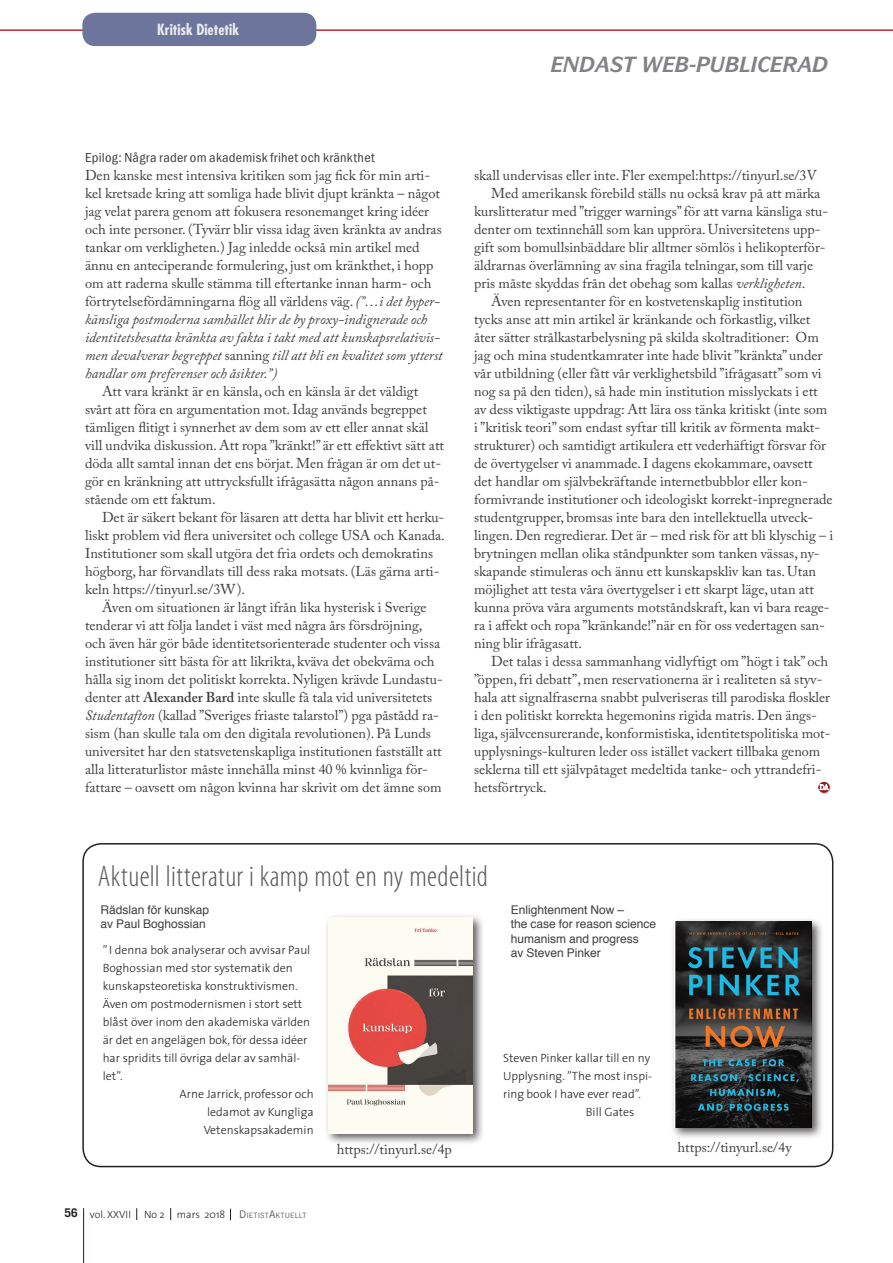
<style>
.page{position:relative;width:893px;height:1263px;background:#fff}
.page>*{position:absolute;margin:0;border:0;box-sizing:border-box;transform-origin:0 0}
.t1{font:300 condensed 30px "Myriad Pro";letter-spacing:.01em;color:#57585a}
.t2{font:700 condensed 15px "Futura Std";color:#e9eaeb}
.t3{font:14.25px/18px "Adobe Caslon Pro";color:#3e3e3f}
.t4{font:13.5px "Franklin Gothic Cond";letter-spacing:.02em;color:#3e3e3f;scale:1.05 1}
.t5{font:300 12px "The Sans";color:#231f20}
.t6{font:12px/14.4px "Helvetica";color:#3e3e3f}
.t7{font:300 10.5px "The Sans";color:#231f20}
.t8{font:7.35px "Trade Gothic";letter-spacing:.015em;color:#57585a}
.s1{font-style:italic}
.s2{font-weight:600}
.s3{font-family:"Trade Gothic";font-weight:700;font-size:12px}
.s4{font-size:10.5px}
</style>
<div class="page">
<div style="left:82px;top:843px;width:751px;height:324px;border:2px solid #231f20;border-radius:18px"></div>
<hr style="left:0;top:29px;width:893px;height:2px;background:#b7282e">
<div style="left:82px;top:13px;width:234px;height:33px;background:#6e759d;border-radius:13px"></div>
<div style="left:324px;top:913px;width:160px;height:233px;background:#231f20;opacity:.75"></div>
<img style="left:328px;top:917px;width:144px;height:216px">
<div style="left:671px;top:917px;width:153px;height:222px;background:#231f20;opacity:.75"></div>
<img style="left:675px;top:921px;width:137px;height:206px">
<div style="left:818px;top:782px;width:13px;height:12px;background:#231f20;opacity:.27"></div>
<div style="left:818px;top:782px;width:12px;height:11px;border:1px solid #961a1d;border-radius:50%"></div>
<svg style="left:819px;top:784px;width:10px;height:6px"></svg>
<hr style="left:83px;top:1208px;width:1px;height:55px;background:#231f20">
<svg style="left:170px;top:1208px;width:1px;height:12px"></svg>
<svg style="left:136px;top:1208px;width:1px;height:12px"></svg>
<p class="t2" style="left:157px;top:20px;width:83px">Kritisk Dietetik</p>
<p class="t4" style="left:85px;top:150px;width:277px">Epilog: Några rader om akademisk frihet och kränkthet</p>
<p class="t3" style="left:85px;top:166px;width:359px">Den kanske mest intensiva kritiken som jag fick för min arti&shy;kel kretsade kring att somliga hade blivit djupt kränkta – något jag velat parera genom att fokusera resonemanget kring idéer och inte personer. (Tyvärr blir vissa idag även kränkta av andras tankar om verkligheten.) Jag inledde också min artikel med ännu en anteciperande formulering, just om kränkthet, i hopp om att raderna skulle stämma till eftertanke innan harm- och förtrytelsefördämningarna flög all världens väg. <span class="s1">(”…i det hyper&shy;känsliga postmoderna samhället blir de by proxy-indignerade och identitetsbesatta kränkta av fakta i takt med att kunskapsrelativis&shy;men devalverar begreppet</span> sanning <span class="s1">till att bli en kvalitet som ytterst handlar om preferenser och åsikter.”)</span></p>
<p class="t3" style="left:85px;top:382px;width:361px;text-indent:17px">Att vara kränkt är en känsla, och en känsla är det väldigt svårt att föra en argumentation mot. Idag används begreppet tämligen flitigt i synnerhet av dem som av ett eller annat skäl vill undvika diskussion. Att ropa ”kränkt!” är ett effektivt sätt att döda allt samtal innan det ens börjat. Men frågan är om det ut&shy;gör en kränkning att uttrycksfullt ifrågasätta någon annans på&shy;stående om ett faktum.</p>
<p class="t3" style="left:85px;top:508px;width:361px;text-indent:17px">Det är säkert bekant för läsaren att detta har blivit ett herku&shy;liskt problem vid flera universitet och college USA och Kanada.<br>Institutioner som skall utgöra det fria ordets och demokratins högborg, har förvandlats till dess raka motsats. (Läs gärna arti&shy;keln https://tinyurl.se/3W).</p>
<p class="t3" style="left:85px;top:598px;width:359px;text-indent:17px">Även om situationen är långt ifrån lika hysterisk i Sverige tenderar vi att följa landet i väst med några års försdröjning, och även här gör både identitetsorienterade studenter och vissa institutioner sitt bästa för att likrikta, kväva det obekväma och hålla sig inom det politiskt korrekta. Nyligen krävde Lundastu&shy;denter att <span class="s2">Alexander Bard</span> inte skulle få tala vid universitetets <span class="s1">Studentafton</span> (kallad ”Sveriges friaste talarstol”) pga påstådd ra&shy;sism (han skulle tala om den digitala revolutionen). På Lunds universitet har den statsvetenskapliga institutionen fastställt att alla litteraturlistor måste innehålla minst 40 % kvinnliga för&shy;fattare – oavsett om någon kvinna har skrivit om det ämne som</p>
<p class="t3" style="left:474px;top:166px;width:344px">skall undervisas eller inte. Fler exempel:https://tinyurl.se/3V</p>
<p class="t3" style="left:491px;top:184px;width:331px">Med amerikansk förebild ställs nu också krav på att märka</p>
<p class="t3" style="left:474px;top:202px;width:355px">kurslitteratur med ”trigger warnings” för att varna känsliga stu-</p>
<p class="t3" style="left:474px;top:220px;width:348px">denter om textinnehåll som kan uppröra. Universitetens upp-</p>
<p class="t3" style="left:474px;top:238px;width:353px">gift som bomullsinbäddare blir alltmer sömlös i helikopterför-</p>
<p class="t3" style="left:474px;top:256px;width:341px">äldrarnas överlämning av sina fragila telningar, som till varje</p>
<p class="t3" style="left:474px;top:274px;width:333px">pris måste skyddas från det obehag som kallas <span class="s1">verkligheten</span>.</p>
<p class="t3" style="left:491px;top:292px;width:313px">Även representanter för en kostvetenskaplig institution</p>
<p class="t3" style="left:474px;top:310px;width:338px">tycks anse att min artikel är kränkande och förkastlig, vilket</p>
<p class="t3" style="left:474px;top:328px;width:346px">åter sätter strålkastarbelysning på skilda skoltraditioner: Om</p>
<p class="t3" style="left:474px;top:346px;width:350px">jag och mina studentkamrater inte hade blivit ”kränkta” under</p>
<p class="t3" style="left:474px;top:364px;width:349px">vår utbildning (eller fått vår verklighetsbild ”ifrågasatt” som vi</p>
<p class="t3" style="left:474px;top:382px;width:345px">nog sa på den tiden), så hade min institution misslyckats i ett</p>
<p class="t3" style="left:474px;top:400px;width:355px">av dess viktigaste uppdrag: Att lära oss tänka kritiskt (inte som</p>
<p class="t3" style="left:474px;top:418px;width:348px">i ”kritisk teori” som endast syftar till kritik av förmenta makt-</p>
<p class="t3" style="left:474px;top:436px;width:353px">strukturer) och samtidigt artikulera ett vederhäftigt försvar för</p>
<p class="t3" style="left:474px;top:454px;width:340px">de övertygelser vi anammade. I dagens ekokammare, oavsett</p>
<p class="t3" style="left:474px;top:472px;width:335px">det handlar om självbekräftande internetbubblor eller kon-</p>
<p class="t3" style="left:474px;top:490px;width:360px">formivrande institutioner och ideologiskt korrekt-inpregnerade</p>
<p class="t3" style="left:474px;top:508px;width:341px">studentgrupper, bromsas inte bara den intellektuella utveck-</p>
<p class="t3" style="left:474px;top:526px;width:361px">lingen. Den regredierar. Det är – med risk för att bli klyschig – i</p>
<p class="t3" style="left:474px;top:544px;width:347px">brytningen mellan olika ståndpunkter som tanken vässas, ny-</p>
<p class="t3" style="left:474px;top:562px;width:343px">skapande stimuleras och ännu ett kunskapskliv kan tas. Utan</p>
<p class="t3" style="left:474px;top:580px;width:341px">möjlighet att testa våra övertygelser i ett skarpt läge, utan att</p>
<p class="t3" style="left:474px;top:598px;width:357px">kunna pröva våra arguments motståndskraft, kan vi bara reage-</p>
<p class="t3" style="left:474px;top:616px;width:352px">ra i affekt och ropa ”kränkande!”när en för oss vedertagen san-</p>
<p class="t3" style="left:474px;top:634px;width:109px">ning blir ifrågasatt.</p>
<p class="t3" style="left:491px;top:652px;width:338px">Det talas i dessa sammanhang vidlyftigt om ”högt i tak” och</p>
<p class="t3" style="left:474px;top:670px;width:350px">”öppen, fri debatt”, men reservationerna är i realiteten så styv-</p>
<p class="t3" style="left:474px;top:688px;width:357px">hala att signalfraserna snabbt pulveriseras till parodiska floskler</p>
<p class="t3" style="left:474px;top:706px;width:344px">i den politiskt korrekta hegemonins rigida matris. Den ängs-</p>
<p class="t3" style="left:474px;top:724px;width:358px">liga, självcensurerande, konformistiska, identitetspolitiska mot-</p>
<p class="t3" style="left:474px;top:742px;width:348px">upplysnings-kulturen leder oss istället vackert tillbaka genom</p>
<p class="t3" style="left:474px;top:760px;width:349px">seklerna till ett självpåtaget medeltida tanke- och yttrandefri-</p>
<p class="t3" style="left:474px;top:778px;width:74px">hetsförtryck.</p>
<h1 class="t1" style="left:98px;top:859px;width:392px">Aktuell litteratur i kamp mot en ny medeltid</h1>
<p class="t6" style="left:101px;top:903px;width:110px">Rädslan för kunskap av Paul Boghossian</p>
<p class="t6" style="left:511px;top:903px;width:147px">Enlightenment Now –<br>the case for reason science humanism and progress<br>av Steven Pinker</p>
<p class="t5" style="left:103px;top:940px;width:209px">” I denna bok analyserar och avvisar Paul</p>
<p class="t5" style="left:103px;top:958px;width:191px">Boghossian med stor systematik den</p>
<p class="t5" style="left:103px;top:976px;width:196px">kunskapsteoretiska konstruktivismen.</p>
<p class="t5" style="left:103px;top:994px;width:201px">Även om postmodernismen i stort sett</p>
<p class="t5" style="left:103px;top:1012px;width:209px">blåst över inom den akademiska världen</p>
<p class="t5" style="left:103px;top:1030px;width:206px">är det en angelägen bok, för dessa idéer</p>
<p class="t5" style="left:103px;top:1048px;width:199px">har spridits till övriga delar av samhäl-</p>
<p class="t5" style="left:103px;top:1066px;width:21px">let”.</p>
<p class="t5" style="left:180px;top:1084px;width:135px">Arne Jarrick, professor och</p>
<p class="t5" style="left:207px;top:1102px;width:108px">ledamot av Kungliga</p>
<p class="t5" style="left:204px;top:1120px;width:111px">Vetenskapsakademin</p>
<p class="t5" style="left:503px;top:1048px;width:149px">Steven Pinker kallar till en ny</p>
<p class="t5" style="left:503px;top:1066px;width:151px">Upplysning. ”The most inspi-</p>
<p class="t5" style="left:503px;top:1084px;width:139px">ring book I have ever read”.</p>
<p class="t5" style="left:586px;top:1102px;width:50px">Bill Gates</p>
<p class="t7" style="left:64px;top:1205px;width:162px"><span class="s3">56</span> vol. XXVII No 2 mars 2018</p>
<p class="t8" style="left:239px;top:1211px;width:69px"><span class="s4">D</span>IETIST<span class="s4">A</span>KTUELLT</p>
<p class="t3" style="left:337px;top:1140px;width:117px">https://tinyurl.se/4p</p>
<p class="t3" style="left:677px;top:1138px;width:115px">https://tinyurl.se/4y</p>
</div>
